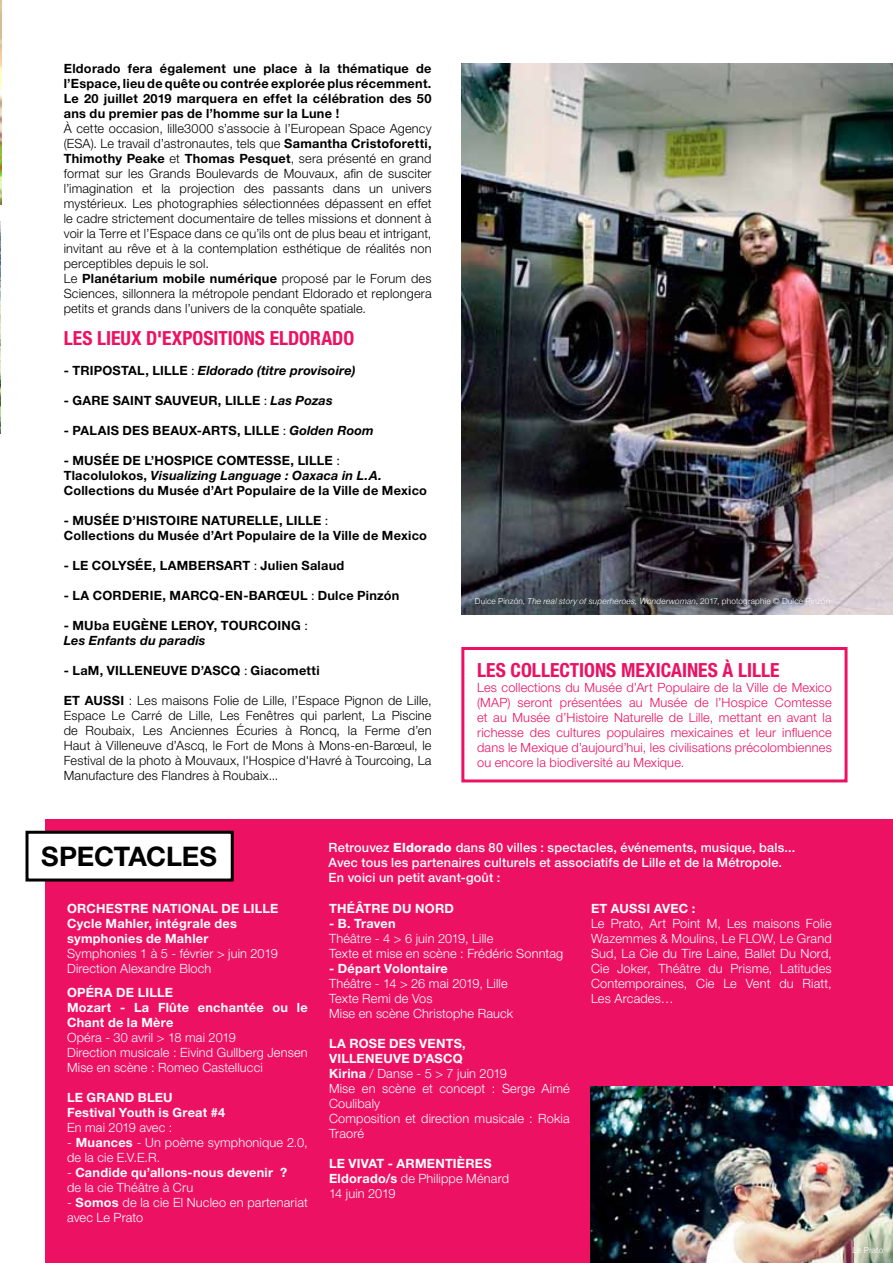
<style>
.page{position:relative;width:893px;height:1263px;background:#fff}
.page>*{position:absolute;margin:0;border:0;box-sizing:border-box;transform-origin:0 0}
.t1{font:700 27px "Helvetica Neue LT Std";letter-spacing:-.005em;color:#000}
.t2{font:700 condensed 19.5px "Helvetica Neue LT Std";color:#ed1164}
.t3{font:300 12.75px/15px "Helvetica Neue LT Std";letter-spacing:.015em;color:#000}
.t4{font:300 12.75px/15px "Helvetica Neue LT Std";letter-spacing:.015em;color:#fff}
.t5{font:700 12.75px/15px "Helvetica Neue LT Std";letter-spacing:.02em;color:#000}
.t6{font:700 12.75px/15px "Helvetica Neue LT Std";letter-spacing:.02em;color:#fff}
.t7{font:300 12.75px/15px "Helvetica Neue LT Std";letter-spacing:.015em;color:#ed1164;text-align:justify}
.t8{font:500 12.75px/15px "Helvetica Neue LT Std";letter-spacing:.015em;color:#fff}
.t9{font:italic 700 12.75px "Helvetica Neue LT Std";letter-spacing:.01em;color:#000}
.t10{font:300 12.75px "GT Pressura";color:#000}
.t11{font:300 8.25px "Helvetica Neue";letter-spacing:.025em;color:#fff}
.s1{font-weight:700}
.s2{font-style:normal}
.s3{font-family:"GT Pressura";font-weight:300;font-style:normal}
.s4{font-family:"GT Pressura";font-weight:300}
.s5{font-style:italic}
.s6{font-weight:800}
.s7{font-weight:300}
</style>
<div class="page">
<div style="left:45px;top:819px;width:848px;height:444px;background:#ed1164"></div>
<div style="left:461px;top:647px;width:386px;height:135px;border:3px solid #ed1164"></div>
<img style="left:461px;top:64px;width:432px;height:550px">
<img style="left:0;top:0;width:1px;height:205px">
<img style="left:0;top:221px;width:1px;height:213px">
<div style="left:27px;top:832px;width:205px;height:48px;background:#fff"></div>
<div style="left:26px;top:831px;width:208px;height:50px;border:3px solid #000"></div>
<img style="left:591px;top:1087px;width:302px;height:176px">
<p class="t5" style="left:64px;top:61px;width:369px;text-align:justify">Eldorado fera également une place à la thématique de l’Espace, lieu de quête ou contrée explorée plus récemment.<br>Le 20 juillet 2019 marquera en effet la célébration des 50 ans du premier pas de l’homme sur la Lune !</p>
<p class="t3" style="left:64px;top:121px;width:369px">À cette occasion, lille3000 s’associe à l’European Space Agency (ESA). Le travail d’astronautes, tels que <span class="s1">Samantha Cristoforetti, Thimothy Peake</span> et <span class="s1">Thomas Pesquet</span>, sera présenté en grand format sur les Grands Boulevards de Mouvaux, afin de susciter l’imagination et la projection des passants dans un univers mystérieux. Les photographies sélectionnées dépassent en effet le cadre strictement documentaire de telles missions et donnent à voir la Terre et l’Espace dans ce qu’ils ont de plus beau et intrigant, invitant au rêve et à la contemplation esthétique de réalités non perceptibles depuis le sol.<br>Le <span class="s1">Planétarium mobile numérique</span> proposé par le Forum des Sciences, sillonnera la métropole pendant Eldorado et replongera petits et grands dans l’univers de la conquête spatiale.</p>
<h2 class="t2" style="left:64px;top:327px;width:292px">LES LIEUX D'EXPOSITIONS ELDORADO</h2>
<p class="t9" style="left:64px;top:363px;width:293px"><span class="s2">- TRIPOSTAL, LILLE</span> <span class="s3">:</span> Eldorado (titre provisoire)</p>
<p class="t5" style="left:64px;top:393px;width:270px">- GARE SAINT SAUVEUR, LILLE <span class="s4">:</span> <span class="s5">Las Pozas</span></p>
<p class="t5" style="left:64px;top:423px;width:311px">- PALAIS DES BEAUX-ARTS, LILLE <span class="s4">:</span> <span class="s5">Golden Room</span></p>
<p class="t5" style="left:64px;top:453px;width:164px">- MUSÉE DE L’HOSPICE comtesse</p>
<p class="t5" style="left:64px;top:453px;width:365px;text-indent:227px">, LILLE <span class="s4">:<br></span>Tlacolulokos, <span class="s5">Visualizing Language : Oaxaca in L.A.<br></span>Collections du Musée d’Art Populaire de la Ville de Mexico</p>
<p class="t5" style="left:64px;top:513px;width:91px">- MUSÉE d’Histoire</p>
<p class="t5" style="left:202px;top:513px;width:20px">Naturelle</p>
<p class="t5" style="left:64px;top:513px;width:365px;text-indent:215px">, LILLE <span class="s4">:<br></span>Collections du Musée d’Art Populaire de la Ville de Mexico</p>
<p class="t5" style="left:64px;top:558px;width:73px">- LE Colysée</p>
<p class="t5" style="left:153px;top:558px;width:26px">, Lambersart</p>
<p class="t5" style="left:254px;top:558px;width:92px"><span class="s4">:</span> Julien Salaud</p>
<p class="t5" style="left:64px;top:588px;width:77px">- LA Corderie</p>
<p class="t5" style="left:162px;top:588px;width:30px">, Marc</p>
<p class="t5" style="left:209px;top:588px;width:192px">q-en-Barœul <span class="s4">:</span> Dulce Pinzón</p>
<p class="t5" style="left:64px;top:618px;width:125px">- MUba Eugène Lero</p>
<p class="t5" style="left:206px;top:618px;width:33px">y, Tourcoing</p>
<p class="t10" style="left:304px;top:617px;width:5px">:</p>
<p class="t9" style="left:64px;top:633px;width:143px">Les Enfants du paradis</p>
<p class="t5" style="left:64px;top:663px;width:61px">- LaM, Villeneuve</p>
<p class="t5" style="left:191px;top:663px;width:130px">d’Ascq <span class="s4">:</span> Giacometti</p>
<p class="t5" style="left:64px;top:693px;width:30px">et aussi</p>
<p class="t3" style="left:64px;top:693px;width:369px;text-align:justify;text-indent:65px">: Les maisons Folie de Lille, l’Espace Pignon de Lille, Espace Le Carré de Lille, Les Fenêtres qui parlent, La Piscine de Roubaix, Les Anciennes Écuries à Roncq, la Ferme d’en Haut à Villeneuve d’Ascq, le Fort de Mons à Mons-en-Barœul, le Festival de la photo à Mouvaux, l'Hospice d'Havré à Tourcoing, La Manufacture des Flandres à Roubaix...</p>
<p class="t11" style="left:475px;top:595px;width:357px">Dulce Pinzón, <span class="s5">The real story of superheroes, Wonderwoman</span>, 2017, photographie © Dulce Pinzón</p>
<h2 class="t2" style="left:477px;top:658px;width:285px">LES COLLECTIONS MEXICAINES À LILLE</h2>
<p class="t7" style="left:477px;top:679px;width:356px">Les collections du Musée d’Art Populaire de la Ville de Mexico (MAP) seront présentées au Musée de l’Hospice Comtesse et au Musée d’Histoire Naturelle de Lille, mettant en avant la richesse des cultures populaires mexicaines et leur influence dans le Mexique d’aujourd’hui, les civilisations précolombiennes ou encore la biodiversité au Mexique.</p>
<h1 class="t1" style="left:41px;top:839px;width:177px">SPECTACLES</h1>
<p class="t8" style="left:329px;top:839px;width:468px">Retrouvez <span class="s6">Eldorado</span> dans 80 villes : spectacles, événements, musique, bals...<br>Avec tous les partenaires culturels et associatifs de Lille et de la Métropole.<br>En voici un petit avant-goût :</p>
<p class="t6" style="left:67px;top:901px;width:213px">ORCHESTRE NATIONAL DE LILLE<br>Cycle Mahler, intégrale des symphonies de Mahler</p>
<p class="t4" style="left:67px;top:946px;width:212px">Symphonies 1 à 5 - février &gt; juin 2019<br>Direction Alexandre Bloch</p>
<p class="t6" style="left:67px;top:985px;width:20px">Opéra</p>
<p class="t6" style="left:329px;top:901px;width:44px">Théâtre</p>
<p class="t6" style="left:393px;top:901px;width:63px">du Nord</p>
<p class="t6" style="left:329px;top:916px;width:68px">- B. Traven</p>
<p class="t4" style="left:329px;top:931px;width:236px">Théâtre - 4 &gt; 6 juin 2019, Lille<br>Texte et mise en scène : Frédéric Sonntag</p>
<p class="t6" style="left:329px;top:961px;width:120px">- Départ Volontaire</p>
<p class="t4" style="left:329px;top:976px;width:186px">Théâtre - 14 &gt; 26 mai 2019, Lille<br>Texte Remi de Vos<br>Mise en scène Christophe Rauck</p>
<p class="t6" style="left:329px;top:1036px;width:40px">La Rose</p>
<p class="t6" style="left:389px;top:1036px;width:48px">des Vents</p>
<p class="t6" style="left:462px;top:1036px;width:5px">,</p>
<p class="t6" style="left:329px;top:1051px;width:18px">Villeneuve</p>
<p class="t6" style="left:591px;top:901px;width:29px">Et aussi</p>
<p class="t6" style="left:654px;top:901px;width:10px">avec</p>
<p class="t6" style="left:692px;top:901px;width:5px">:</p>
<p class="t4" style="left:591px;top:916px;width:242px;text-align:justify">Le Prato, Art Point M, Les maisons Folie Wazemmes &amp; Moulins, Le FLOW, Le Grand Sud, La Cie du Tire Laine, Ballet Du Nord, Cie Joker, Théâtre du Prisme, Latitudes Contemporaines, Cie Le Vent du Riatt, Les Arcades…</p>
<p class="t6" style="left:67px;top:985px;width:242px;text-indent:49px">de Lille<br>Mozart - La Flûte enchantée ou le<br>Chant de la Mère</p>
<p class="t4" style="left:67px;top:1030px;width:242px">Opéra - 30 avril &gt; 18 mai 2019<br>Direction musicale : Eivind Gullberg Jensen<br>Mise en scène : Romeo Castellucci</p>
<p class="t6" style="left:67px;top:1090px;width:40px">LE Gran</p>
<p class="t4" style="left:329px;top:1051px;width:242px;text-indent:84px"><span class="s1">d’Ascq<br>Kirina</span> / Danse - 5 &gt; 7 juin 2019<br>Mise en scène et concept : Serge Aimé<br>Coulibaly<br>Composition et direction musicale : Rokia<br>Traoré</p>
<p class="t6" style="left:329px;top:1156px;width:181px">LE VIVAT - ARMENTIÈRES<br>Eldorado/s <span class="s7">de Philippe Ménard<br>14 juin 2019</span></p>
<p class="t6" style="left:67px;top:1090px;width:160px;text-indent:58px">d Bleu<br>Festival Youth is Great #4</p>
<p class="t4" style="left:67px;top:1120px;width:107px">En mai 2019 avec :</p>
<p class="t4" style="left:67px;top:1135px;width:242px">- <span class="s1">Muances</span> - Un poème symphonique 2.0, de la cie E.V.E.R.</p>
<p class="t6" style="left:67px;top:1165px;width:222px"><span class="s7">-</span> Candide qu’allons-nous devenir ? <span class="s7">de la cie Théâtre à Cru</span></p>
<p class="t4" style="left:67px;top:1195px;width:242px">- <span class="s1">Somos</span> de la cie El Nucleo en partenariat avec Le Prato</p>
<p class="t11" style="left:853px;top:1243px;width:32px">Le Prato</p>
</div>
